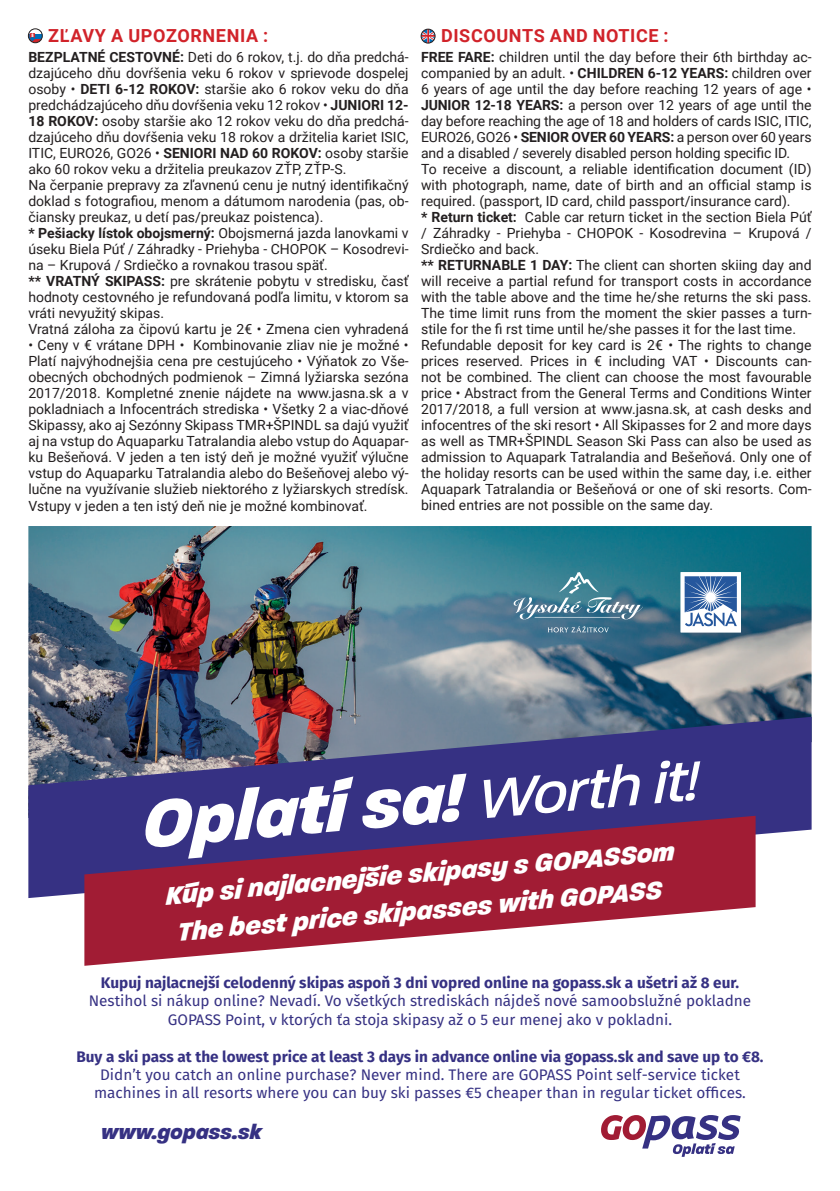
<style>
.page{position:relative;width:840px;height:1191px;background:#fff}
.page>*{position:absolute;margin:0;border:0;box-sizing:border-box;transform-origin:0 0}
.t1{font:italic 800 72px "Paralucent";color:#fff}
.t2{font:italic 800 27px/37.2px "Paralucent";color:#fff;text-align:center}
.t3{font:italic 800 21.6px "Paralucent";color:#363183}
.t4{font:700 18px "Roboto";letter-spacing:.035em;color:#d1232a}
.t5{font:15.4px/18.4px "Fira Sans";color:#363183;text-align:center}
.t6{font:700 15.4px "Fira Sans";color:#363183}
.t7{font:14px/16px "Roboto";color:#231f20}
.s1{font-weight:700}
.s2{font-weight:500;font-size:59.4px}
</style>
<div class="page">
<img style="left:28px;top:526px;width:783px;height:191px">
<svg style="left:28px;top:717px;width:783px;height:181px;background:#4d4b85"></svg>
<svg style="left:84px;top:815px;width:671px;height:150px;fill:#a11c34"></svg>
<svg style="left:513px;top:572px;width:129px;height:47px;background:#568c9e"></svg>
<svg style="left:547px;top:626px;width:61px;height:6px"></svg>
<svg style="left:601px;top:1115px;width:139px;height:41px"></svg>
<svg style="left:28px;top:29px;width:14px;height:4px"></svg>
<svg style="left:28px;top:33px;width:14px;height:10px"></svg>
<div style="left:28px;top:29px;width:14px;height:14px;border:1px solid #231f20;border-radius:50%"></div>
<svg style="left:421px;top:29px;width:14px;height:14px"></svg>
<div style="left:421px;top:29px;width:14px;height:14px;border:1px solid #231f20;border-radius:50%"></div>
<div style="left:680px;top:572px;width:60px;height:60px;background:#fff"></div>
<svg style="left:684px;top:576px;width:52px;height:51px"></svg>
<p class="t4" style="left:48px;top:23px;width:221px">ZĽAVY A UPOZORNENIA :</p>
<p class="t7" style="left:28px;top:48px;width:381px"><span class="s1">BEZPLATNÉ CESTOVNÉ:</span> Deti do 6 rokov, t.j. do dňa predchá&shy;dzajúceho dňu dovŕšenia veku 6 rokov v sprievode dospelej osoby • <span class="s1">DETI 6-12 ROKOV:</span> staršie ako 6 rokov veku do dňa predchádzajúceho dňu dovŕšenia veku 12 rokov • <span class="s1">JUNIORI 12- 18 ROKOV:</span> osoby staršie ako 12 rokov veku do dňa predchá&shy;dzajúceho dňu dovŕšenia veku 18 rokov a držitelia kariet ISIC, ITIC, EURO26, GO26 • <span class="s1">SENIORI NAD 60 ROKOV:</span> osoby staršie ako 60 rokov veku a držitelia preukazov ZŤP, ZŤP-S.<br>Na čerpanie prepravy za zľavnenú cenu je nutný identifikačný doklad s fotografiou, menom a dátumom narodenia (pas, ob&shy;čiansky preukaz, u detí pas/preukaz poistenca).<br><span class="s1">* Pešiacky lístok obojsmerný:</span> Obojsmerná jazda lanovkami v úseku Biela Púť / Záhradky - Priehyba - CHOPOK – Kosodrevi&shy;na – Krupová / Srdiečko a rovnakou trasou späť.<br><span class="s1">** VRATNÝ SKIPASS:</span> pre skrátenie pobytu v stredisku, časť hodnoty cestovného je refundovaná podľa limitu, v ktorom sa vráti nevyužitý skipas.<br>Vratná záloha za čipovú kartu je 2€ • Zmena cien vyhradená</p>
<p class="t7" style="left:28px;top:336px;width:381px;text-align:justify">• Ceny v € vrátane DPH • Kombinovanie zliav nie je možné • Platí najvýhodnejšia cena pre cestujúceho • Výňatok zo Vše&shy;obecných obchodných podmienok – Zimná lyžiarska sezóna 2017/2018. Kompletné znenie nájdete na www.jasna.sk a v pokladniach a Infocentrách strediska • Všetky 2 a viac-dňové Skipassy, ako aj Sezónny Skipass TMR+ŠPINDL sa dajú využiť aj na vstup do Aquaparku Tatralandia alebo vstup do Aquapar&shy;ku Bešeňová. V jeden a ten istý deň je možné využiť výlučne vstup do Aquaparku Tatralandia alebo do Bešeňovej alebo vý&shy;lučne na využívanie služieb niektorého z lyžiarskych stredísk.<br>Vstupy v jeden a ten istý deň nie je možné kombinovať.</p>
<p class="t4" style="left:441px;top:23px;width:229px">DISCOUNTS AND NOTICE :</p>
<p class="t7" style="left:421px;top:48px;width:392px"><span class="s1">FREE FARE:</span> children until the day before their 6th birthday ac&shy;companied by an adult. • <span class="s1">CHILDREN 6-12 YEARS:</span> children over 6 years of age until the day before reaching 12 years of age • <span class="s1">JUNIOR 12-18 YEARS:</span> a person over 12 years of age until the day before reaching the age of 18 and holders of cards ISIC, ITIC, EURO26, GO26 • <span class="s1">SENIOR OVER 60 YEARS:</span> a person over 60 years and a disabled / severely disabled person holding specific ID.<br>To receive a discount, a reliable identification document (ID) with photograph, name, date of birth and an official stamp is required. (passport, ID card, child passport/insurance card).<br><span class="s1">* Return ticket:</span> Cable car return ticket in the section Biela Púť / Záhradky - Priehyba - CHOPOK - Kosodrevina – Krupová / Srdiečko and back.<br><span class="s1">** RETURNABLE 1 DAY:</span> The client can shorten skiing day and will receive a partial refund for transport costs in accordance with the table above and the time he/she returns the ski pass.<br>The time limit runs from the moment the skier passes a turn&shy;stile for the fi rst time until he/she passes it for the last time.<br>Refundable deposit for key card is 2€ • The rights to change prices reserved. Prices in € including VAT • Discounts can&shy;not be combined. The client can choose the most favourable price • Abstract from the General Terms and Conditions Winter 2017/2018, a full version at www.jasna.sk, at cash desks and infocentres of the ski resort • All Skipasses for 2 and more days as well as TMR+ŠPINDL Season Ski Pass can also be used as admission to Aquapark Tatralandia and Bešeňová. Only one of the holiday resorts can be used within the same day, i.e. either Aquapark Tatralandia or Bešeňová or one of ski resorts. Com&shy;bined entries are not possible on the same day.</p>
<h1 class="t1" style="left:136px;top:781px;width:558px;rotate:-5deg">Oplatí sa! <span class="s2">Worth it!</span></h1>
<h2 class="t2" style="left:163px;top:877px;width:512px;rotate:-5deg">Kúp si najlacnejšie skipasy s GOPASSom<br>The best price skipasses with GOPASS</h2>
<p class="t6" style="left:101px;top:969px;width:639px">Kupuj najlacnejší celodenný skipas aspoň 3 dni vopred online na gopass.sk a ušetri až 8 eur.</p>
<p class="t5" style="left:89px;top:992px;width:663px">Nestihol si nákup online? Nevadí. Vo všetkých strediskách nájdeš nové samoobslužné pokladne<br>GOPASS Point, v ktorých ťa stoja skipasy až o 5 eur menej ako v pokladni.</p>
<p class="t6" style="left:76px;top:1043px;width:688px">Buy a ski pass at the lowest price at least 3 days in advance online via gopass.sk and save up to €8.</p>
<p class="t5" style="left:94px;top:1065px;width:653px">Didn’t you catch an online purchase? Never mind. There are GOPASS Point self-service ticket machines in all resorts where you can buy ski passes €5 cheaper than in regular ticket offices.</p>
<h3 class="t3" style="left:101px;top:1118px;width:162px">www.gopass.sk</h3>
</div>
